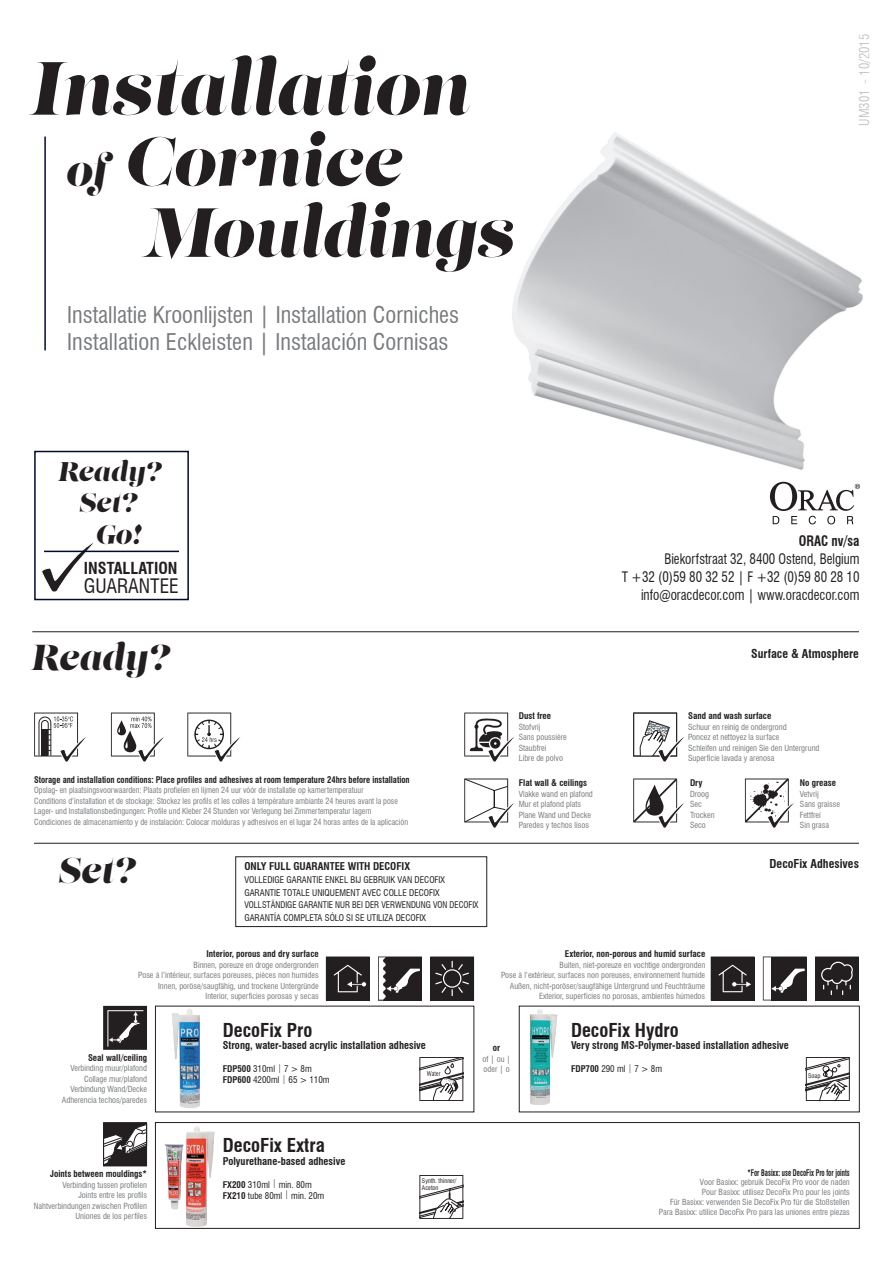
<style>
.page{position:relative;width:893px;height:1263px;background:#fff}
.page>*{position:absolute;margin:0;border:0;box-sizing:border-box;transform-origin:0 0}
.t1{font:italic 75px "Lust Display";color:#231f20}
.t2{font:italic 69.3px/71.1px "Lust Display";color:#231f20}
.t3{font:italic 36px "Lust Display";color:#231f20}
.t4{font:italic 27px "Lust Display";color:#231f20}
.t5{font:condensed 22.5px/27px "Swiss 721 BT";color:#787a7d}
.t6{font:condensed 19.5px "Swiss 721 BT";color:#231f20}
.t7{font:700 condensed 18.75px "Swiss 721 BT";color:#231f20}
.t8{font:700 condensed 16.2px "Swiss 721 BT";color:#231f20}
.t9{font:condensed 14.1px/18px "Swiss 721 BT";color:#231f20;text-align:right;scale:.92 1}
.t10{font:700 condensed 14.1px "Swiss 721 BT";color:#231f20;scale:.92 1}
.t11{font:300 condensed 13.5px "Swiss 721 BT";color:#bcbdc0}
.t12{font:700 condensed 12px "Swiss 721 BT";color:#231f20}
.t13{font:700 condensed 10.5px "Swiss 721 BT";color:#231f20}
.t14{font:condensed 9px/11.4px "Swiss 721 BT";color:#231f20}
.t15{font:700 condensed 9px "Swiss 721 BT";color:#231f20}
.t16{font:700 condensed 9px "Swiss 721 BT";color:#231f20;scale:.95 1}
.t17{font:condensed 9px "Swiss 721 BT";color:#231f20;scale:.95 1}
.t18{font:700 condensed 9px "Swiss 721 BT";color:#231f20;scale:.74 1}
.t19{font:condensed 8.25px/10.5px "Swiss 721 BT";color:#787a7d}
.t20{font:condensed 6.3px/6.8px "Swiss 721 BT";color:#231f20}
.s1{font-size:43.8px}
.s2{font-weight:700}
</style>
<div class="page">
<img style="left:512px;top:132px;width:351px;height:350px">
<div style="left:155px;top:1122px;width:704px;height:106px;border:1px solid #231f20"></div>
<hr style="left:34px;top:843px;width:825px;height:1px;background:#231f20">
<svg style="left:770px;top:482px;width:90px;height:42px"></svg>
<hr style="left:32px;top:631px;width:827px;height:1px;background:#231f20">
<img style="left:530px;top:1009px;width:28px;height:96px">
<img style="left:171px;top:1008px;width:29px;height:100px">
<div style="left:236px;top:857px;width:251px;height:70px;border:1px solid #231f20"></div>
<img style="left:164px;top:1144px;width:20px;height:65px">
<img style="left:186px;top:1126px;width:30px;height:101px">
<hr style="left:44px;top:137px;width:2px;height:213px;background:#000a33">
<svg style="left:41px;top:543px;width:54px;height:49px"></svg>
<div style="left:34px;top:451px;width:155px;height:149px;border:2px solid #000a33"></div>
<hr style="left:44px;top:551px;width:135px;height:1px;background:#000a33">
<svg style="left:326px;top:956px;width:44px;height:44px;background:#343132"></svg>
<svg style="left:103px;top:1006px;width:44px;height:44px;background:#3d3a3b"></svg>
<svg style="left:103px;top:1122px;width:44px;height:44px"></svg>
<svg style="left:711px;top:956px;width:44px;height:44px;background:#343132"></svg>
<svg style="left:378px;top:956px;width:44px;height:44px"></svg>
<svg style="left:763px;top:956px;width:44px;height:44px"></svg>
<svg style="left:430px;top:956px;width:44px;height:44px;background:#363233"></svg>
<svg style="left:419px;top:1057px;width:44px;height:44px"></svg>
<svg style="left:806px;top:1057px;width:44px;height:44px"></svg>
<svg style="left:419px;top:1175px;width:44px;height:44px"></svg>
<svg style="left:815px;top:956px;width:44px;height:44px;background:#353233"></svg>
<svg style="left:34px;top:712px;width:52px;height:50px"></svg>
<svg style="left:111px;top:712px;width:53px;height:50px"></svg>
<svg style="left:187px;top:712px;width:53px;height:50px"></svg>
<svg style="left:464px;top:712px;width:50px;height:50px"></svg>
<svg style="left:464px;top:778px;width:50px;height:50px"></svg>
<svg style="left:633px;top:712px;width:51px;height:50px"></svg>
<svg style="left:633px;top:778px;width:51px;height:50px"></svg>
<svg style="left:745px;top:778px;width:49px;height:50px"></svg>
<h1 class="t1" style="left:30px;top:42px;width:440px">Installation</h1>
<h2 class="t2" style="left:142px;top:130px;width:373px;text-indent:-77px"><span class="s1">of</span> Cornice<br>Mouldings</h2>
<h3 class="t5" style="left:67px;top:302px;width:393px">Installatie Kroonlijsten | Installation Corniches<br>Installation Eckleisten | Instalación Cornisas</h3>
<h3 class="t11" style="left:856px;top:126px;width:93px;rotate:-90deg">UM301 - 10/2015</h3>
<h3 class="t4" style="left:57px;top:455px;width:105px">Ready?</h3>
<h3 class="t4" style="left:79px;top:486px;width:59px">Set?</h3>
<h3 class="t4" style="left:95px;top:518px;width:46px">Go!</h3>
<h3 class="t8" style="left:84px;top:558px;width:14px">Installation</h3>
<h3 class="t6" style="left:84px;top:574px;width:96px">GUARANTEE</h3>
<h3 class="t3" style="left:30px;top:635px;width:139px">Ready?</h3>
<p class="t16" style="left:34px;top:774px;width:397px">Storage and installation conditions: Place profiles and adhesives at room temperature 24hrs before installation</p>
<p class="t19" style="left:34px;top:785px;width:375px">Opslag- en plaatsingsvoorwaarden: Plaats profielen en lijmen 24 uur vóór de installatie op kamertemperatuur<br>Conditions d’installation et de stockage: Stockez les profils et les colles à température ambiante 24 heures avant la pose Lager- und Installationsbedingungen: Profile und Kleber 24 Stunden vor Verlegung bei Zimmertemperatur lagern Condiciones de almacenamiento y de instalación: Colocar molduras y adhesivos en el lugar 24 horas antes de la aplicación</p>
<h3 class="t3" style="left:58px;top:848px;width:78px">Set?</h3>
<p class="t13" style="left:244px;top:860px;width:167px">ONLY FULL GUARANTEE WITH DECOFIX</p>
<p class="t14" style="left:244px;top:873px;width:202px;line-height:12.8px">VOLLEDIGE GARANTIE ENKEL BIJ GEBRUIK VAN DECOFIX<br>GARANTIE TOTALE UNIQUEMENT AVEC COLLE DECOFIX<br>Vollst</p>
<p class="t17" style="left:271px;top:900px;width:11px">ändige</p>
<p class="t17" style="left:299px;top:900px;width:11px">Garantie</p>
<p class="t17" style="left:335px;top:900px;width:6px">nur</p>
<p class="t17" style="left:352px;top:900px;width:20px">bei der</p>
<p class="t17" style="left:381px;top:900px;width:28px">Verwendung</p>
<p class="t17" style="left:433px;top:900px;width:6px">von</p>
<p class="t17" style="left:450px;top:900px;width:28px">DecoFix</p>
<p class="t14" style="left:244px;top:912px;width:12px">Garant</p>
<p class="t14" style="left:274px;top:912px;width:16px">ía comple</p>
<p class="t14" style="left:314px;top:912px;width:58px">tasólosiseutiliza</p>
<p class="t14" style="left:396px;top:912px;width:28px">DecoFix</p>
<p class="t15" style="left:519px;top:710px;width:34px">Dust free</p>
<p class="t19" style="left:519px;top:721px;width:50px">Stofvrij<br>Sans poussière<br>Staubfrei<br>Libre de polvo</p>
<p class="t15" style="left:519px;top:777px;width:70px">Flat wall &amp; ceilings</p>
<p class="t19" style="left:519px;top:788px;width:76px">Vlakke wand en plafond<br>Mur et plafond plats<br>Plane Wand und Decke<br>Paredes y techos lisos</p>
<h3 class="t10" style="left:799px;top:533px;width:67px">ORAC nv/sa</h3>
<h3 class="t9" style="left:622px;top:550px;width:260px">Biekorfstraat 32, 8400 Ostend, Belgium<br>T +32 (0)59 80 32 52 | F +32 (0)59 80 28 10 info@oracdecor.com | www.oracdecor.com</h3>
<h3 class="t12" style="left:751px;top:646px;width:109px">Surface &amp; Atmosphere</h3>
<p class="t15" style="left:688px;top:710px;width:85px">Sand and wash surface</p>
<p class="t19" style="left:688px;top:721px;width:133px">Schuur en reinig de ondergrond<br>Poncez et nettoyez la surface<br>Schleifen und reinigen Sie den Untergrund<br>Superficie lavada y arenosa</p>
<p class="t15" style="left:690px;top:777px;width:14px">Dry</p>
<p class="t19" style="left:690px;top:788px;width:26px">Droog<br>Sec<br>Trocken<br>Seco</p>
<p class="t15" style="left:800px;top:777px;width:38px">No grease</p>
<p class="t19" style="left:800px;top:788px;width:42px">Vetvrij<br>Sans graisse<br>Fettfrei<br>Sin grasa</p>
<h3 class="t12" style="left:769px;top:856px;width:91px">DecoFix Adhesives</h3>
<p class="t15" style="left:206px;top:948px;width:114px">Interior, porous and dry surface</p>
<p class="t19" style="left:138px;top:959px;width:182px;text-align:right">Binnen, poreuze en droge ondergronden<br>Pose à l’intérieur, surfaces poreuses, pièces non humides Innen, poröse/saugfähig, und trockene Untergründe Interior, superficies porosas y secas</p>
<p class="t15" style="left:88px;top:1052px;width:61px">Seal wall/ceiling</p>
<p class="t19" style="left:62px;top:1063px;width:87px;text-align:right">Verbinding muur/plafond<br>Collage mur/plafond<br>Verbindung Wand/Decke<br>Adherencia techos/paredes</p>
<p class="t15" style="left:50px;top:1168px;width:99px">Joints between mouldings*</p>
<p class="t19" style="left:34px;top:1179px;width:115px;text-align:right">Verbinding tussen profielen<br>Joints entre les profils<br>Nahtverbindungen zwischen Profilen<br>Uniones de los perfiles</p>
<h3 class="t7" style="left:223px;top:1019px;width:91px">DecoFix Pro</h3>
<p class="t13" style="left:223px;top:1039px;width:205px">Strong, water-based acrylic installation adhesive</p>
<p class="t14" style="left:223px;top:1063px;width:108px"><span class="s2">FDP500</span> 310ml <sup>|</sup> 7 &gt; 8m<br><span class="s2">FDP600</span> 4200ml <sup>|</sup> 65 &gt; 110m</p>
<h3 class="t7" style="left:223px;top:1134px;width:103px">DecoFix Extra</h3>
<p class="t13" style="left:223px;top:1155px;width:124px">Polyurethane-based adhesive</p>
<p class="t14" style="left:223px;top:1178px;width:103px"><span class="s2">FX200</span> 310ml <sup>|</sup> min. 80m<br><span class="s2">FX210</span> tube 80ml <sup>|</sup> min. 20m</p>
<p class="t20" style="left:422px;top:1177px;width:36px">Synth. thinner/<br>Aceton</p>
<p class="t15" style="left:565px;top:948px;width:142px">Exterior, non-porous and humid surface</p>
<p class="t19" style="left:501px;top:959px;width:206px;text-align:right">Buiten, niet-poreuze en vochtige ondergronden<br>Pose à l’extérieur, surfaces non poreuses, environnement humide Außen, nicht-poröser/saugfähige Untergrund und Feuchträume Exterior, superficies no porosas, ambientes húmedos</p>
<p class="t15" style="left:493px;top:1043px;width:9px">or</p>
<p class="t19" style="left:482px;top:1054px;width:30px">of | ou | oder | o</p>
<h3 class="t7" style="left:571px;top:1019px;width:109px">DecoFix Hydro</h3>
<p class="t13" style="left:571px;top:1039px;width:219px">Very strong MS-Polymer-based installation adhesive</p>
<p class="t14" style="left:571px;top:1063px;width:93px"><span class="s2">FDP700</span> 290 ml <sup>|</sup> 7 &gt; 8m</p>
<p class="t20" style="left:808px;top:1072px;width:14px">Soap</p>
<p class="t18" style="left:747px;top:1167px;width:140px">*For Basixx: use DecoFix Pro for joints</p>
<p class="t19" style="left:659px;top:1177px;width:193px;line-height:9.9px;text-align:right">Voor Basixx: gebruik DecoFix Pro voor de naden<br>Pour Basixx: utilisez DecoFix Pro pour les joints<br>Für Basixx: verwenden Sie DecoFix Pro für die Stoßstellen Para Basixx: utilice DecoFix Pro para las uniones entre piezas</p>
</div>
